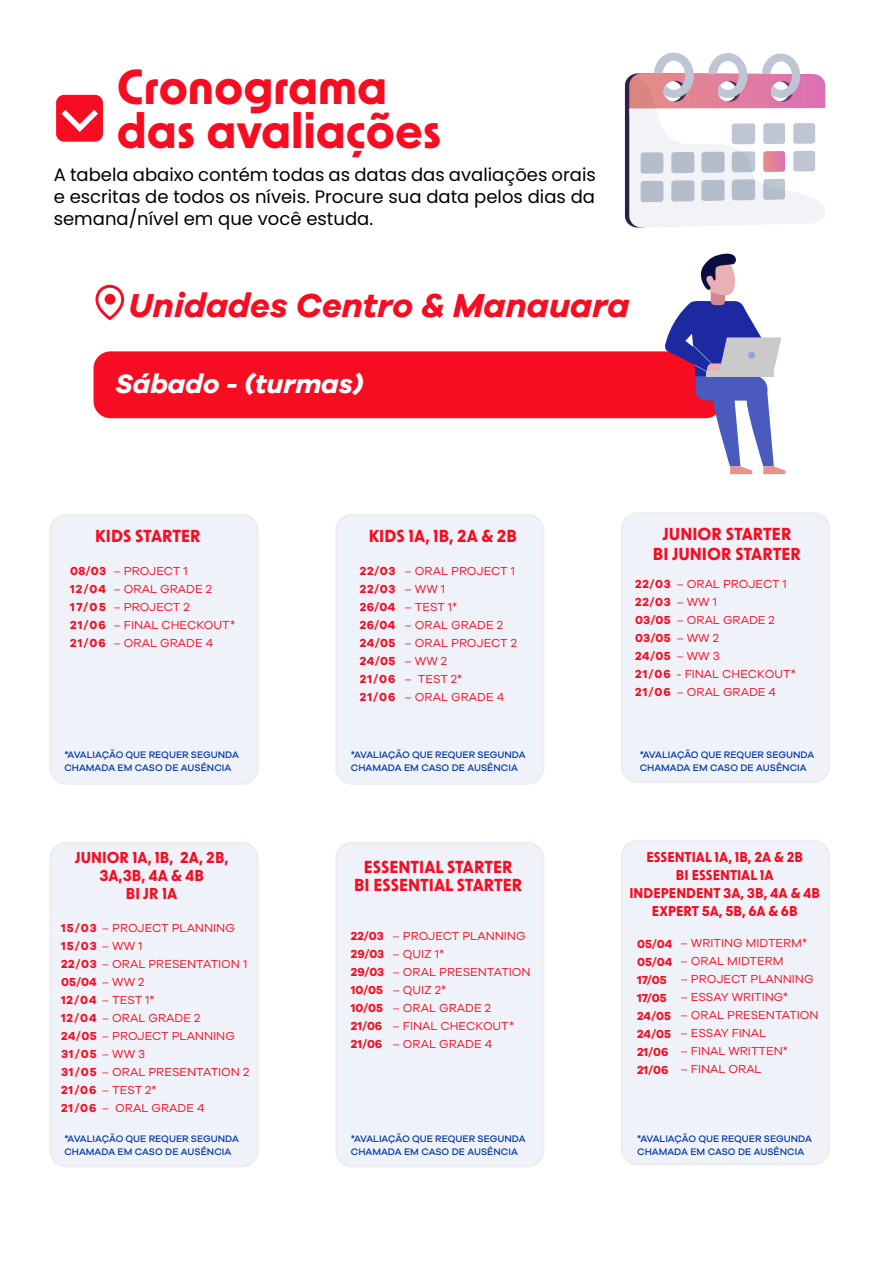
<style>
.page{position:relative;width:893px;height:1276px;background:#fff}
.page>*{position:absolute;margin:0;border:0;box-sizing:border-box;transform-origin:0 0}
.t1{font:700 46.5px/43.5px "New Order";color:#f70d21}
.t2{font:italic 700 34.2px "Galano Grotesque";color:#f70d21}
.t3{font:italic 700 27.3px "Galano Grotesque";color:#fff}
.t4{font:18px/21.6px "Poppins";color:#000;text-align:justify}
.t5{font:700 16.5px/19.8px "New Order";color:#f70d21;text-align:center}
.t6{font:700 15px/18px "New Order";color:#f70d21;text-align:center}
.t7{font:700 13.5px/18px "New Order";color:#f70d21;text-align:center}
.t8{font:12px/18.3px "Galano Grotesque";color:#f70d21}
.t9{font:700 12px/18px "Galano Grotesque";letter-spacing:.02em;color:#f70d21;text-align:justify}
.t10{font:700 12px/18px "Galano Grotesque";color:#f70d21}
.t11{font:500 9.75px/13.4px "Galano Grotesque";color:#0036a3}
.s1{font-weight:700}
</style>
<div class="page">
<div style="left:93px;top:351px;width:630px;height:67px;background:#f70d21;border-radius:17px"></div>
<svg style="left:95px;top:285px;width:29px;height:35px"></svg>
<div style="left:105px;top:294px;width:10px;height:11px;background:#f70d21;border-radius:50%"></div>
<svg style="left:664px;top:253px;width:122px;height:221px"></svg>
<div style="left:56px;top:95px;width:47px;height:47px;background:#f70d21;border-radius:8px"></div>
<svg style="left:62px;top:110px;width:36px;height:22px"></svg>
<svg style="left:625px;top:53px;width:200px;height:175px"></svg>
<div style="left:50px;top:515px;width:208px;height:269px;background:#f0f2f9;border-radius:16px"></div>
<div style="left:49px;top:514px;width:210px;height:271px;border:2px solid #1d1d1b;border-radius:16px"></div>
<div style="left:336px;top:843px;width:207px;height:323px;background:#f0f2f9;border-radius:16px"></div>
<div style="left:335px;top:842px;width:209px;height:325px;border:2px solid #1d1d1b;border-radius:16px"></div>
<div style="left:50px;top:843px;width:208px;height:323px;background:#f0f2f9;border-radius:16px"></div>
<div style="left:49px;top:842px;width:210px;height:325px;border:2px solid #1d1d1b;border-radius:16px"></div>
<div style="left:622px;top:841px;width:207px;height:323px;background:#f0f2f9;border-radius:16px"></div>
<div style="left:621px;top:839px;width:209px;height:326px;border:2px solid #1d1d1b;border-radius:16px"></div>
<div style="left:336px;top:515px;width:207px;height:269px;background:#f0f2f9;border-radius:16px"></div>
<div style="left:335px;top:514px;width:209px;height:271px;border:2px solid #1d1d1b;border-radius:16px"></div>
<div style="left:622px;top:513px;width:207px;height:269px;background:#f0f2f9;border-radius:16px"></div>
<div style="left:621px;top:512px;width:209px;height:271px;border:2px solid #1d1d1b;border-radius:16px"></div>
<h1 class="t1" style="left:117px;top:64px;width:326px">Cronograma das avaliações</h1>
<h3 class="t4" style="left:54px;top:164px;width:544px">A tabela abaixo contém todas as datas das avaliações orais e escritas de todos os níveis. Procure sua data pelos dias da semana/nível em que você estuda.</h3>
<h2 class="t2" style="left:128px;top:284px;width:502px">Unidades Centro &amp; Manauara</h2>
<h3 class="t3" style="left:115px;top:367px;width:249px">Sábado - (turmas)</h3>
<h3 class="t5" style="left:95px;top:525px;width:107px">KIDS STARTER</h3>
<p class="t9" style="left:70px;top:562px;width:37px">08/03<br>12/04<br>17/05<br>21/06<br>21/06</p>
<p class="t8" style="left:113px;top:561px;width:76px">– PROJECT 1</p>
<p class="t8" style="left:113px;top:579px;width:100px">– ORAL GRADE 2</p>
<p class="t8" style="left:113px;top:597px;width:78px">– PROJECT 2</p>
<p class="t8" style="left:113px;top:615px;width:123px">– FINAL CHECKOUT*</p>
<p class="t8" style="left:113px;top:633px;width:101px">– ORAL GRADE 4</p>
<h3 class="t5" style="left:369px;top:525px;width:150px">KIDS 1A, 1B, 2A &amp; 2B</h3>
<p class="t9" style="left:360px;top:562px;width:37px">22/03<br>22/03<br>26/04<br>26/04<br>24/05<br>24/05<br>21/06<br>21/06</p>
<p class="t8" style="left:404px;top:561px;width:112px">– ORAL PROJECT 1</p>
<p class="t8" style="left:404px;top:579px;width:42px">– WW 1</p>
<p class="t8" style="left:404px;top:597px;width:54px">– TEST 1*</p>
<p class="t8" style="left:404px;top:615px;width:100px">– ORAL GRADE 2</p>
<p class="t8" style="left:404px;top:633px;width:114px">– ORAL PROJECT 2</p>
<p class="t8" style="left:404px;top:651px;width:44px">– WW 2</p>
<p class="t8" style="left:404px;top:669px;width:59px">– TEST 2*</p>
<p class="t8" style="left:404px;top:687px;width:101px">– ORAL GRADE 4</p>
<h3 class="t5" style="left:653px;top:523px;width:150px">JUNIOR STARTER<br>BI JUNIOR STARTER</h3>
<p class="t9" style="left:635px;top:574px;width:37px">22/03<br>22/03<br>03/05<br>03/05<br>24/05<br>21/06<br>21/06</p>
<p class="t8" style="left:676px;top:574px;width:112px">– ORAL PROJECT 1</p>
<p class="t8" style="left:676px;top:592px;width:42px">– WW 1</p>
<p class="t8" style="left:676px;top:610px;width:100px">– ORAL GRADE 2</p>
<p class="t8" style="left:676px;top:628px;width:44px">– WW 2</p>
<p class="t8" style="left:676px;top:646px;width:45px">– WW 3</p>
<p class="t8" style="left:676px;top:664px;width:121px">- FINAL CHECKOUT*</p>
<p class="t8" style="left:676px;top:682px;width:101px">– ORAL GRADE 4</p>
<p class="t11" style="left:64px;top:747px;width:176px">*AVALIAÇÃO QUE REQUER SEGUNDA<br>CHAMADA EM CASO DE AUSÊNCIA</p>
<p class="t6" style="left:75px;top:847px;width:155px">JUNIOR 1A, 1B, 2A, 2B,<br>3A,3B, 4A &amp; 4B<br>BI JR 1A</p>
<p class="t8" style="left:61px;top:918px;width:175px;line-height:18.8px"><span class="s1">15/03</span> – PROJECT PLANNING<br><span class="s1">15/03</span> – WW 1</p>
<p class="t8" style="left:61px;top:954px;width:188px;line-height:18.8px"><span class="s1">22/03</span> – ORAL PRESENTATION 1<br><span class="s1">05/04</span> – WW 2</p>
<p class="t8" style="left:61px;top:990px;width:175px"><span class="s1">12/04</span> – TEST 1*<br><span class="s1">12/04</span> – ORAL GRADE 2<br><span class="s1">24/05</span> – PROJECT PLANNING<br><span class="s1">31/05</span> – WW 3</p>
<p class="t8" style="left:61px;top:1062px;width:190px"><span class="s1">31/05</span> – ORAL PRESENTATION 2<br><span class="s1">21/06</span> – TEST 2*<br><span class="s1">21/06</span> – ORAL GRADE 4</p>
<p class="t11" style="left:351px;top:747px;width:176px">*AVALIAÇÃO QUE REQUER SEGUNDA<br>CHAMADA EM CASO DE AUSÊNCIA</p>
<p class="t11" style="left:640px;top:747px;width:176px">*AVALIAÇÃO QUE REQUER SEGUNDA<br>CHAMADA EM CASO DE AUSÊNCIA</p>
<h3 class="t5" style="left:354px;top:857px;width:170px;line-height:18px">ESSENTIAL STARTER<br>BI ESSENTIAL STARTER</h3>
<p class="t10" style="left:351px;top:927px;width:35px">22/03<br>29/03<br>29/03<br>10/05<br>10/05<br>21/06<br>21/06</p>
<p class="t8" style="left:392px;top:926px;width:135px">– PROJECT PLANNING</p>
<p class="t8" style="left:392px;top:944px;width:53px">– QUIZ 1*</p>
<p class="t8" style="left:392px;top:962px;width:140px">– ORAL PRESENTATION</p>
<p class="t8" style="left:392px;top:980px;width:55px">– QUIZ 2*</p>
<p class="t8" style="left:392px;top:998px;width:100px">– ORAL GRADE 2</p>
<p class="t8" style="left:392px;top:1016px;width:123px">– FINAL CHECKOUT*</p>
<p class="t8" style="left:392px;top:1034px;width:101px">– ORAL GRADE 4</p>
<p class="t7" style="left:629px;top:847px;width:192px">ESSENTIAL 1A, 1B, 2A &amp; 2B<br>BI ESSENTIAL 1A<br>INDEPENDENT 3A, 3B, 4A &amp; 4B<br>EXPERT 5A, 5B, 6A &amp; 6B</p>
<p class="t10" style="left:637px;top:934px;width:37px">05/04<br>05/04<br>17/05<br>17/05<br>24/05<br>24/05<br>21/06<br>21/06</p>
<p class="t8" style="left:680px;top:933px;width:128px">– WRITING MIDTERM*</p>
<p class="t8" style="left:680px;top:951px;width:104px">– ORAL MIDTERM</p>
<p class="t8" style="left:680px;top:969px;width:135px">– PROJECT PLANNING</p>
<p class="t8" style="left:680px;top:987px;width:109px">– ESSAY WRITING*</p>
<p class="t8" style="left:680px;top:1005px;width:140px">– ORAL PRESENTATION</p>
<p class="t8" style="left:680px;top:1023px;width:87px">– ESSAY FINAL</p>
<p class="t8" style="left:680px;top:1041px;width:109px">– FINAL WRITTEN*</p>
<p class="t8" style="left:680px;top:1059px;width:83px">– FINAL ORAL</p>
<p class="t11" style="left:64px;top:1131px;width:176px">*AVALIAÇÃO QUE REQUER SEGUNDA<br>CHAMADA EM CASO DE AUSÊNCIA</p>
<p class="t11" style="left:351px;top:1131px;width:176px">*AVALIAÇÃO QUE REQUER SEGUNDA<br>CHAMADA EM CASO DE AUSÊNCIA</p>
<p class="t11" style="left:637px;top:1131px;width:176px">*AVALIAÇÃO QUE REQUER SEGUNDA<br>CHAMADA EM CASO DE AUSÊNCIA</p>
</div>
